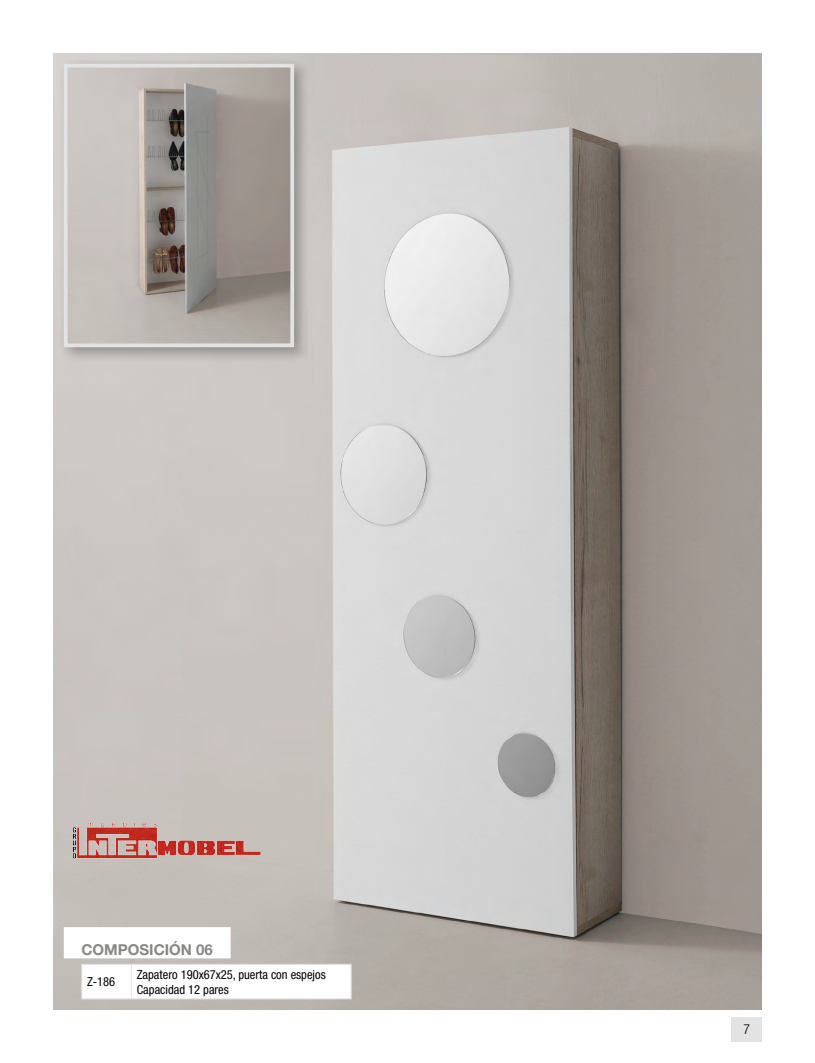
<style>
.page{position:relative;width:815px;height:1063px;background:#fff}
.page>*{position:absolute;margin:0;border:0;box-sizing:border-box;transform-origin:0 0}
.Composicion{font:700 15px "Helvetica Neue LT Std";color:#878786}
.t1{font:300 condensed 13.75px "Helvetica Neue LT Std";color:#000}
.tabla_izquierda{font:condensed 12.5px/15px "Helvetica Neue LT Std";color:#000}
</style>
<div class="page">
<div style="left:731px;top:1017px;width:31px;height:24px;background:#e3e3e3"></div>
<img style="left:53px;top:53px;width:709px;height:957px">
<div style="left:58px;top:57px;width:253px;height:307px;background:#000;opacity:.3"></div>
<img style="left:69px;top:69px;width:220px;height:273px">
<div style="left:64px;top:64px;width:230px;height:283px;border:4px solid #e3e3e3"></div>
<div style="left:64px;top:927px;width:167px;height:31px;background:#fff"></div>
<svg style="left:82px;top:965px;width:269px;height:34px"></svg>
<hr style="left:131px;top:965px;width:1px;height:34px;background:#e3e3e3">
<hr style="left:81px;top:999px;width:50px;height:1px;background:#e3e3e3">
<hr style="left:131px;top:999px;width:220px;height:1px;background:#e3e3e3">
<hr style="left:81px;top:964px;width:50px;height:1px;background:#e3e3e3">
<hr style="left:81px;top:965px;width:1px;height:34px;background:#e3e3e3">
<hr style="left:131px;top:964px;width:220px;height:1px;background:#e3e3e3">
<hr style="left:351px;top:965px;width:1px;height:34px;background:#e3e3e3">
<img style="left:73px;top:824px;width:189px;height:37px">
<p class="Composicion" style="left:81px;top:941px;width:133px">COMPOSICIÓN 06</p>
<p class="tabla_izquierda" style="left:87px;top:974px;width:30px">Z-186</p>
<p class="tabla_izquierda" style="left:137px;top:967px;width:191px">Zapatero 190x67x25, puerta con espejos<br>Capacidad 12 pares</p>
<p class="t1" style="left:743px;top:1021px;width:8px">7</p>
</div>
